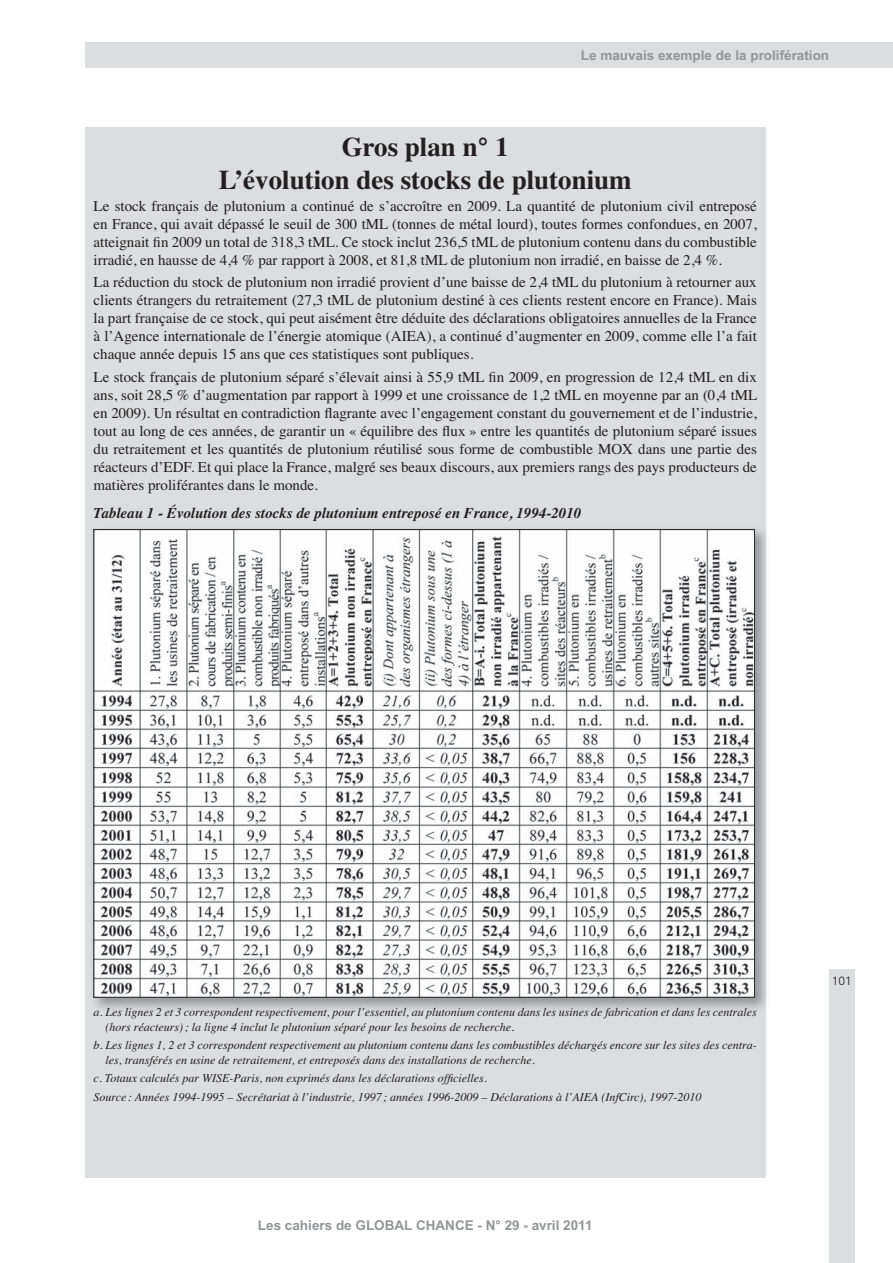
<style>
.page{position:relative;width:893px;height:1263px;background:#fff}
.page>*{position:absolute;margin:0;border:0;box-sizing:border-box;transform-origin:0 0}
.t1{font:700 27px/32.4px "Times";color:#231f20;text-align:center}
.t2{font:15px/18px "Times";color:#231f20;text-align:justify}
.t3{font:italic 700 15px "Times";color:#231f20}
.t4{font:700 13.5px "Arial";color:#939598}
.t5{font:italic 12px/14.4px "Times";color:#231f20}
.t6{font:300 12px "Frutiger";color:#231f20}
</style>
<div class="page">
<div style="left:829px;top:969px;width:26px;height:294px;background:#dcddde"></div>
<div style="left:85px;top:128px;width:680px;height:1050px;background:#dcddde"></div>
<img style="left:93px;top:526px;width:674px;height:487px">
<svg style="left:94px;top:529px;width:661px;height:469px;background:#dcdcdd"></svg>
<div style="left:85px;top:43px;width:808px;height:25px;background:#dcddde"></div>
<p class="t4" style="left:581px;top:48px;width:250px">Le mauvais exemple de la prolifération</p>
<p class="t1" style="left:219px;top:133px;width:415px">Gros plan n° 1<br>L’évolution des stocks de plutonium</p>
<p class="t2" style="left:94px;top:198px;width:665px">Le stock français de plutonium a continué de s’accroître en 2009. La quantité de plutonium civil entreposé en France, qui avait dépassé le seuil de 300 tML (tonnes de métal lourd), toutes formes confondues, en 2007, atteignait fin 2009 un total de 318,3 tML. Ce stock inclut 236,5 tML de plutonium contenu dans du combustible irradié, en hausse de 4,4 % par rapport à 2008, et 81,8 tML de plutonium non irradié, en baisse de 2,4 %.</p>
<p class="t2" style="left:94px;top:275px;width:665px">La réduction du stock de plutonium non irradié provient d’une baisse de 2,4 tML du plutonium à retourner aux clients étrangers du retraitement (27,3 tML de plutonium destiné à ces clients restent encore en France). Mais la part française de ce stock, qui peut aisément être déduite des déclarations obligatoires annuelles de la France à l’Agence internationale de l’énergie atomique (AIEA), a continué d’augmenter en 2009, comme elle l’a fait chaque année depuis 15 ans que ces statistiques sont publiques.</p>
<p class="t2" style="left:94px;top:369px;width:665px">Le stock français de plutonium séparé s’élevait ainsi à 55,9 tML fin 2009, en progression de 12,4 tML en dix ans, soit 28,5 % d’augmentation par rapport à 1999 et une croissance de 1,2 tML en moyenne par an (0,4 tML en 2009). Un résultat en contradiction flagrante avec l’engagement constant du gouvernement et de l’industrie, tout au long de ces années, de garantir un « équilibre des flux » entre les quantités de plutonium séparé issues du retraitement et les quantités de plutonium réutilisé sous forme de combustible MOX dans une partie des réacteurs d’EDF. Et qui place la France, malgré ses beaux discours, aux premiers rangs des pays producteurs de matières proliférantes dans le monde.</p>
<p class="t3" style="left:94px;top:507px;width:489px">Tableau 1 - Évolution des stocks de plutonium entreposé en France, 1994-2010</p>
<p class="t5" style="left:106px;top:1006px;width:653px;text-indent:-12px">a. Les lignes 2 et 3 correspondent respectivement, pour l’essentiel, au plutonium contenu dans les usines de fabrication et dans les centrales (hors réacteurs) ; la ligne 4 inclut le plutonium séparé pour les besoins de recherche.</p>
<p class="t5" style="left:106px;top:1039px;width:653px;text-indent:-12px">b. Les lignes 1, 2 et 3 correspondent respectivement au plutonium contenu dans les combustibles déchargés encore sur les sites des centra&shy;les, transférés en usine de retraitement, et entreposés dans des installations de recherche.</p>
<p class="t5" style="left:94px;top:1070px;width:609px;line-height:18.6px">c. Totaux calculés par WISE-Paris, non exprimés dans les déclarations officielles.<br>Source : Années 1994-1995 – Secrétariat à l’industrie, 1997 ; années 1996-2009 – Déclarations à l’AIEA (InfCirc), 1997-2010</p>
<p class="t4" style="left:258px;top:1218px;width:336px">Les cahiers de GLOBAL CHANCE - N° 29 - avril 2011</p>
<p class="t6" style="left:832px;top:976px;width:22px">101</p>
</div>
